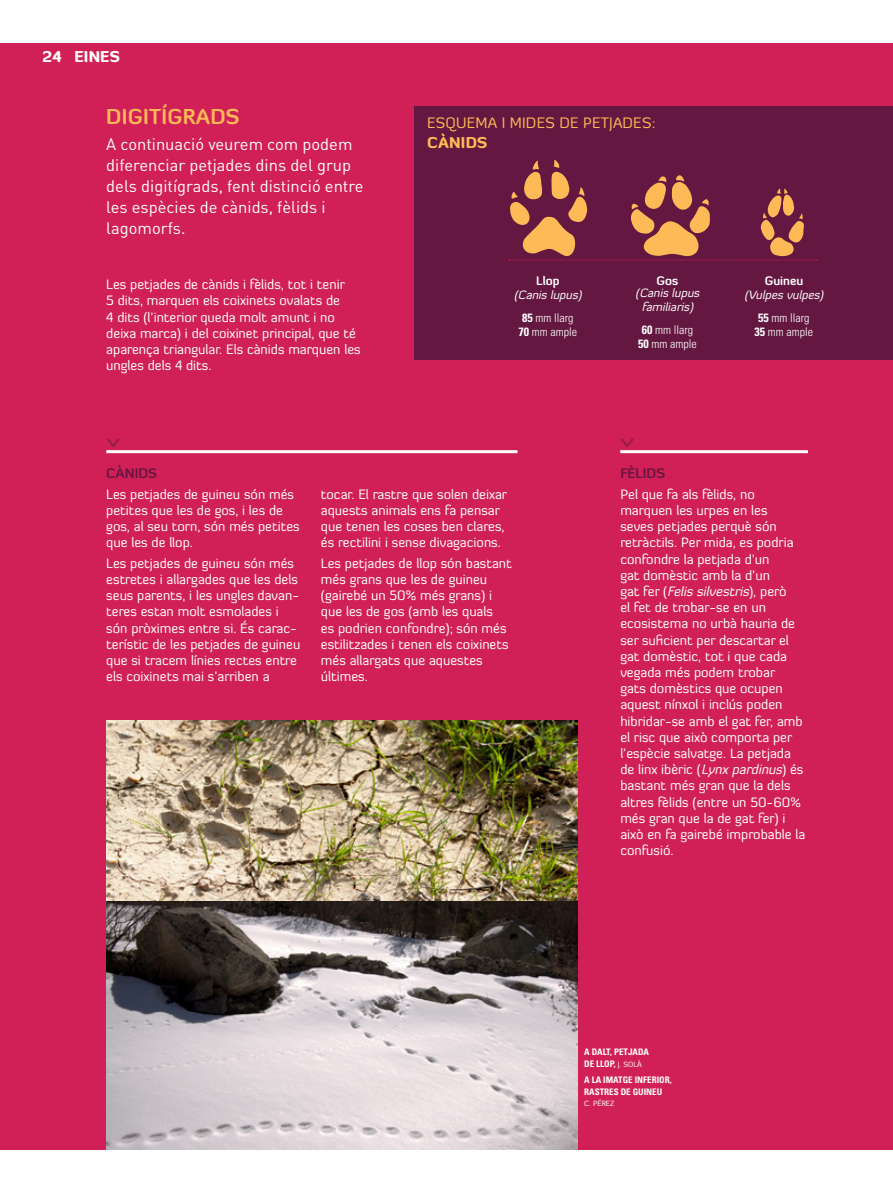
<style>
.page{position:relative;width:893px;height:1191px;background:#fff}
.page>*{position:absolute;margin:0;border:0;box-sizing:border-box;transform-origin:0 0}
.t1{font:700 21px "Diavlo";letter-spacing:.01em;color:#fdba56}
.t2{font:16.5px/21px "DIN";color:#fff}
.t3{font:15px "Diavlo";letter-spacing:.01em;color:#fdba56}
.t4{font:900 15px "Diavlo";letter-spacing:.01em;color:#fff}
.t5{font:900 15px "Diavlo";letter-spacing:.01em;color:#fdba56}
.t6{font:13.5px/16.2px "Diavlo";color:#fff}
.t7{font:italic 12px/13.5px "Diavlo";color:#fff;text-align:center}
.t8{font:300 condensed 12px/14.4px "Univers LT Std";color:#fff;text-align:center}
.t9{font:700 condensed 9px/12px "Univers";color:#fff}
.t10{font:7.5px "Diavlo";color:#fff}
.s1{font-weight:700;font-style:normal}
.s2{font-weight:700}
.s3{font-family:"Univers LT Std";font-weight:700;font-style:normal;font-stretch:condensed}
.s4{font-family:"Univers LT Std";font-weight:300;font-style:normal;font-stretch:condensed}
.s5{font-weight:700;color:#641740}
.s6{font-style:italic}
.s7{font-family:"Diavlo";font-weight:400;font-stretch:normal;font-size:7.5px}
</style>
<div class="page">
<div style="left:0;top:43px;width:893px;height:1106px;background:#d12057"></div>
<div style="left:415px;top:106px;width:478px;height:254px;background:#641740"></div>
<img style="left:106px;top:720px;width:471px;height:429px">
<svg style="left:509px;top:160px;width:308px;height:101px"></svg>
<hr style="left:106px;top:450px;width:411px;height:3px;background:#fff">
<hr style="left:620px;top:450px;width:188px;height:3px;background:#fff">
<svg style="left:107px;top:438px;width:13px;height:10px"></svg>
<svg style="left:621px;top:438px;width:13px;height:10px"></svg>
<p class="t4" style="left:43px;top:47px;width:79px">24 EINES</p>
<p class="t1" style="left:106px;top:103px;width:135px">digitígrads</p>
<p class="t2" style="left:106px;top:133px;width:259px">A continuació veurem com podem diferenciar petjades dins del grup dels digitígrads, fent distinció entre les espècies de cànids, fèlids i lagomorfs.</p>
<p class="t3" style="left:427px;top:113px;width:20px">Esque</p>
<p class="t3" style="left:475px;top:113px;width:61px">ma i mides</p>
<p class="t3" style="left:559px;top:113px;width:65px">depetjades</p>
<p class="t3" style="left:652px;top:113px;width:5px">:</p>
<p class="t5" style="left:427px;top:133px;width:62px">CÀNIDS</p>
<p class="t7" style="left:514px;top:274px;width:72px"><span class="s1">Llop </span>(Canislupus)</p>
<p class="t8" style="left:519px;top:310px;width:60px"><span class="s2">85</span> mm llarg<br><span class="s2">70</span> mm ample</p>
<p class="t6" style="left:106px;top:276px;width:256px">Les petjades de cànids i fèlids, tot i tenir<br>5 dits, marquen els coixinets ovalats de<br>4 dits (l’interior queda molt amunt i no deixa marca) i del coixinet principal, que té aparença triangular. Els cànids marquen les ungles dels 4 dits.</p>
<p class="t7" style="left:745px;top:274px;width:83px"><span class="s1">Guineu </span>(Vulpesvulpes)</p>
<p class="t7" style="left:636px;top:275px;width:68px;line-height:12px"><span class="s1">Gos </span>(Canislupus</p>
<p class="t7" style="left:642px;top:295px;width:56px;line-height:23px;text-align:left">familiaris)<br><span class="s3">60</span> <span class="s4">mm llarg</span></p>
<p class="t8" style="left:638px;top:337px;width:60px"><span class="s2">50</span> mm ample</p>
<p class="t8" style="left:755px;top:310px;width:60px"><span class="s2">55</span> mm llarg<br><span class="s2">35</span> mm ample</p>
<p class="t6" style="left:106px;top:463px;width:189px;line-height:20.4px"><span class="s5">cànids<br></span>Les petjades de guineu són més</p>
<p class="t6" style="left:106px;top:502px;width:195px">petites que les de gos, i les de gos, al seu torn, són més petites que les de llop.</p>
<p class="t6" style="left:106px;top:555px;width:196px">Les petjades de guineu són més estretes i allargades que les dels seus parents, i les ungles davan&shy;teres estan molt esmolades i són pròximes entre si. És carac&shy;terístic de les petjades de guineu que si tracem línies rectes entre els coixinets mai s’arriben a</p>
<p class="t6" style="left:321px;top:486px;width:188px">tocar. El rastre que solen deixar aquests animals ens fa pensar que tenen les coses ben clares, és rectilini i sense divagacions.</p>
<p class="t6" style="left:321px;top:555px;width:192px">Les petjades de llop són bastant més grans que les de guineu (gairebé un 50% més grans) i que les de gos (amb les quals<br>es podrien confondre); són més estilitzades i tenen els coixinets més allargats que aquestes últimes.</p>
<p class="t6" style="left:620px;top:463px;width:136px;line-height:20.4px"><span class="s5">fèlids<br></span>Pel que fa als fèlids, no</p>
<p class="t6" style="left:620px;top:502px;width:187px">marquen les urpes en les<br>seves petjades perquè són retràctils. Per mida, es podria confondre la petjada d’un<br>gat domèstic amb la d’un<br>g a t fe r ( <span class="s6">Felissilvestris</span>) , p e r ò<br>el fet de trobar-se en un ecosistema no urbà hauria de ser suficient per descartar el gat domèstic, tot i que cada vegada més podem trobar<br>gats domèstics que ocupen aquest nínxol i inclús poden hibridar-se amb el gat fer, amb el risc que això comporta per l’espècie salvatge. La petjada de linx ibèric (<span class="s6">Lynxpardinus</span>) és bastant més gran que la dels altres fèlids (entre un 50-60% més gran que la de gat fer) i això en fa gairebé improbable la confusió.</p>
<p class="t9" style="left:584px;top:1046px;width:66px">A DALT, PETJADA<br>DE LLOP, <span class="s7">j. SOLÀ</span></p>
<p class="t9" style="left:584px;top:1074px;width:89px">A LA IMATGE INFERIOR,<br>RASTRES DE GUINEU</p>
<p class="t10" style="left:584px;top:1098px;width:32px">C. Pérez</p>
</div>
